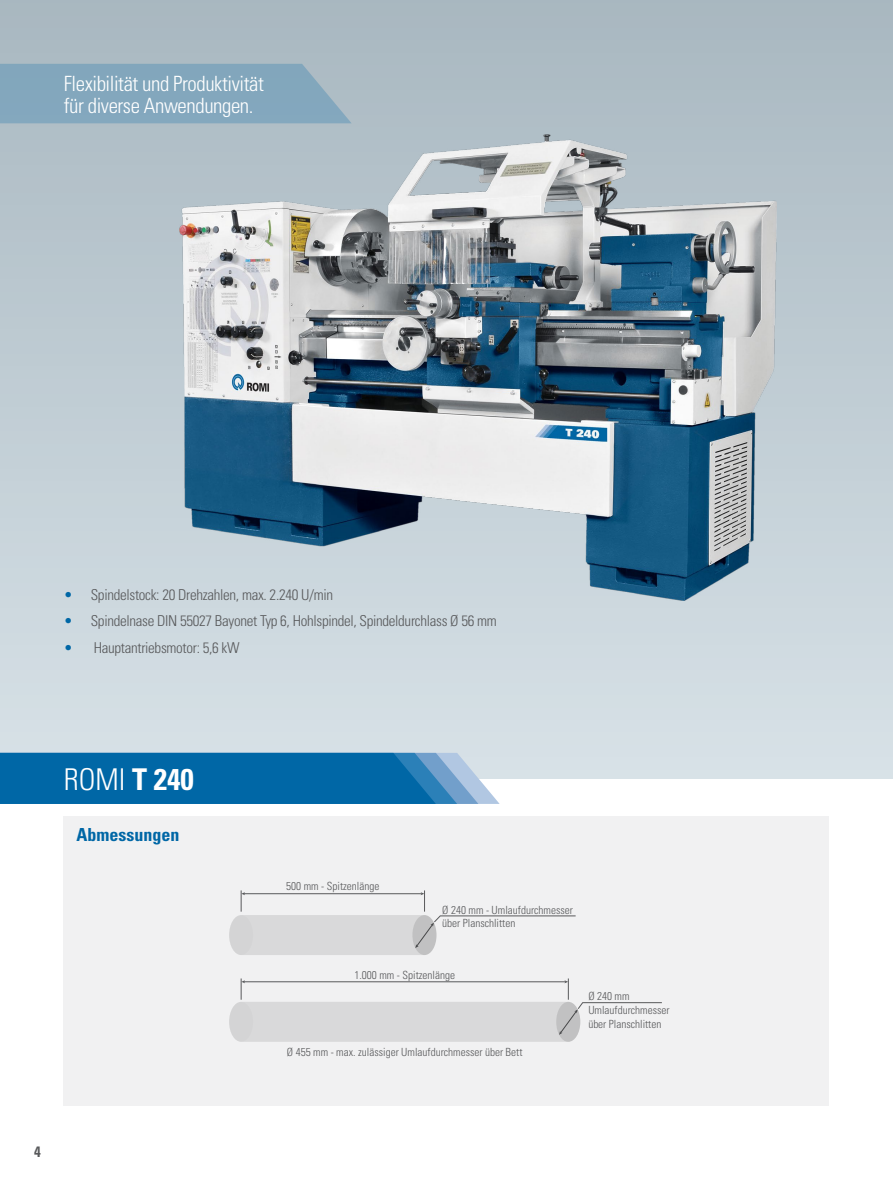
<style>
.page{position:relative;width:893px;height:1191px;background:#fff}
.page>*{position:absolute;margin:0;border:0;box-sizing:border-box;transform-origin:0 0}
.t1{font:300 condensed 30px "Univers";color:#fff}
.t2{font:300 condensed 21px/22.5px "Univers";letter-spacing:-.02em;color:#fff}
.t3{font:700 condensed 18px "Univers";color:#0067a6}
.t4{font:300 condensed 15px "Univers";letter-spacing:-.02em;color:#58595b}
.t5{font:700 condensed 15px "Univers";color:#58595b}
.t6{font:300 condensed 11.25px/13.5px "Univers";color:#58595b}
.s1{color:#0067a6}
.s2{font-weight:700}
</style>
<div class="page">
<div style="left:0;top:0;width:893px;height:778px;background:linear-gradient(to bottom,#a8b7c0,#d7e1e7)"></div>
<svg style="left:892px;top:0;width:1px;height:778px"></svg>
<svg style="left:0;top:753px;width:500px;height:51px;background:#1774ad"></svg>
<div style="left:64px;top:816px;width:765px;height:290px;background:#f1f1f2"></div>
<svg style="left:229px;top:978px;width:433px;height:63px"></svg>
<svg style="left:229px;top:890px;width:347px;height:65px"></svg>
<svg style="left:0;top:64px;width:352px;height:59px;background:#85a8bd"></svg>
<img style="left:179px;top:134px;width:598px;height:466px">
<h2 class="t2" style="left:64px;top:72px;width:202px">Flexibilität und Produktivität für diverse Anwendungen.</h2>
<h3 class="t4" style="left:64px;top:585px;width:271px"><span class="s1">•</span> Spindelstock: 20 Drehzahlen, max. 2.240 U/min</h3>
<h3 class="t4" style="left:64px;top:612px;width:434px"><span class="s1">•</span> Spindelnase DIN 55027 Bayonet Typ 6, Hohlspindel, Spindeldurchlass Ø 56 mm</h3>
<h3 class="t4" style="left:64px;top:638px;width:177px"><span class="s1">•</span> Hauptantriebsmotor: 5,6 kW</h3>
<h1 class="t1" style="left:64px;top:761px;width:131px">ROMI <span class="s2">T 240</span></h1>
<h3 class="t3" style="left:77px;top:823px;width:104px">Abmessungen</h3>
<h3 class="t5" style="left:34px;top:1142px;width:8px">4</h3>
<p class="t6" style="left:286px;top:879px;width:95px">500 mm - Spitzenlänge</p>
<p class="t6" style="left:442px;top:903px;width:132px">Ø 240 mm - Umlaufdurchmesser über Planschlitten</p>
<p class="t6" style="left:354px;top:967px;width:102px">1.000 mm - Spitzenlänge</p>
<p class="t6" style="left:287px;top:1045px;width:237px">Ø 455 mm - max. zulässiger Umlaufdurchmesser über Bett</p>
<p class="t6" style="left:588px;top:989px;width:83px">Ø 240 mm<br>Umlaufdurchmesser über Planschlitten</p>
</div>
